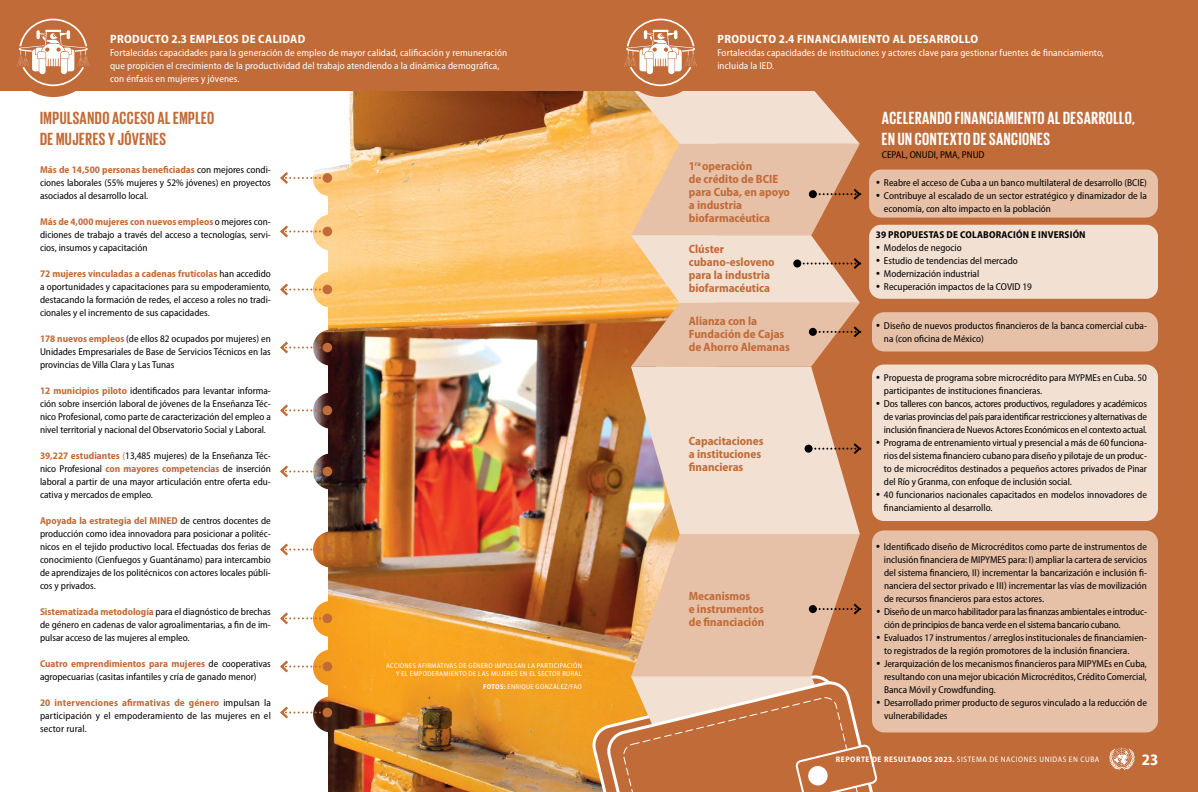
<style>
.page{position:relative;width:1198px;height:792px;background:#fff}
.page>*{position:absolute;margin:0;border:0;box-sizing:border-box;transform-origin:0 0}
.t1{font:700 18px/21px "Giorgio Sans";letter-spacing:.03em;color:#fff}
.t2{font:700 18px/21px "Giorgio Sans";letter-spacing:.03em;color:#c16b38}
.t3{font:700 semi-condensed 16px "Myriad Pro";color:#fff}
.t4{font:700 semi-condensed 12px/13px "Myriad Pro";color:#c16b38}
.t5{font:700 semi-condensed 12px "Myriad Pro";letter-spacing:.03em;color:#fff}
.t6{font:semi-condensed 10px/13px "Myriad Pro";color:#000;text-align:justify}
.t7{font:semi-condensed 10px/13px "Myriad Pro";letter-spacing:.01em;color:#fff}
.t8{font:700 semi-condensed 10px "Myriad Pro";letter-spacing:.02em;color:#000}
.t9{font:semi-condensed 8px "Myriad Pro";letter-spacing:.07em;color:#fff}
.t10{font:semi-condensed 7px/8.4px "Myriad Pro";letter-spacing:.05em;color:#fff;text-align:right}
.s1{font-weight:700;color:#c16b38}
.s2{color:#c16b38}
.s3{font-weight:700}
</style>
<div class="page">
<div style="left:717px;top:48px;width:481px;height:744px;background:#c16b38"></div>
<img style="left:313px;top:90px;width:318px;height:702px">
<svg style="left:631px;top:367px;width:229px;height:167px;background:#e8ceba"></svg>
<div style="left:0;top:0;width:1198px;height:90px;background:#c16b38"></div>
<div style="left:9px;top:8px;width:89px;height:89px;background:#c16b38;border-radius:50%"></div>
<svg style="left:17px;top:19px;width:73px;height:67px"></svg>
<div style="left:872px;top:365px;width:286px;height:156px;background:#f2e0d2;border-radius:12px"></div>
<div style="left:872px;top:530px;width:286px;height:202px;background:#e6c0a7;border-radius:12px"></div>
<div style="left:872px;top:312px;width:286px;height:40px;background:#e6c0a7;border-radius:12px"></div>
<div style="left:869px;top:225px;width:289px;height:74px;background:#f2e0d2;border-radius:12px"></div>
<div style="left:869px;top:170px;width:289px;height:48px;background:#e6c0a7;border-radius:12px"></div>
<svg style="left:624px;top:19px;width:238px;height:348px"></svg>
<div style="left:793px;top:260px;width:8px;height:8px;background:#000;border-radius:50%"></div>
<svg style="left:280px;top:169px;width:48px;height:17px"></svg>
<div style="left:323px;top:173px;width:9px;height:10px;background:#c16b38;border-radius:50%"></div>
<svg style="left:280px;top:223px;width:48px;height:17px"></svg>
<div style="left:323px;top:227px;width:9px;height:9px;background:#c16b38;border-radius:50%"></div>
<svg style="left:280px;top:281px;width:48px;height:17px"></svg>
<div style="left:323px;top:285px;width:9px;height:9px;background:#c16b38;border-radius:50%"></div>
<svg style="left:280px;top:339px;width:48px;height:17px"></svg>
<div style="left:323px;top:343px;width:9px;height:9px;background:#c16b38;border-radius:50%"></div>
<svg style="left:280px;top:402px;width:48px;height:17px"></svg>
<div style="left:323px;top:406px;width:9px;height:9px;background:#c16b38;border-radius:50%"></div>
<svg style="left:280px;top:463px;width:48px;height:17px"></svg>
<div style="left:323px;top:467px;width:9px;height:9px;background:#c16b38;border-radius:50%"></div>
<svg style="left:280px;top:541px;width:48px;height:17px"></svg>
<div style="left:323px;top:545px;width:9px;height:9px;background:#c16b38;border-radius:50%"></div>
<svg style="left:280px;top:610px;width:48px;height:17px"></svg>
<div style="left:323px;top:614px;width:9px;height:9px;background:#c16b38;border-radius:50%"></div>
<svg style="left:280px;top:658px;width:48px;height:17px"></svg>
<div style="left:323px;top:662px;width:9px;height:9px;background:#c16b38;border-radius:50%"></div>
<svg style="left:280px;top:704px;width:48px;height:17px"></svg>
<div style="left:323px;top:708px;width:9px;height:9px;background:#c16b38;border-radius:50%"></div>
<svg style="left:809px;top:441px;width:53px;height:15px"></svg>
<div style="left:805px;top:445px;width:8px;height:8px;background:#000;border-radius:50%"></div>
<svg style="left:1109px;top:748px;width:26px;height:22px"></svg>
<svg style="left:588px;top:534px;width:298px;height:258px"></svg>
<p class="t5" style="left:110px;top:31px;width:197px">PRODUCTO 2.3 EMPLEOS DE CALIDAD</p>
<p class="t7" style="left:110px;top:46px;width:399px">Fortalecidas capacidades para la generación de empleo de mayor calidad, calificación y remuneración que propicien el crecimiento de la productividad del trabajo atendiendo a la dinámica demográfica, con énfasis en mujeres y jóvenes.</p>
<h1 class="t2" style="left:40px;top:107px;width:176px">IMPULSANDO ACCESO AL EMPLEO<br>DE MUJERES Y JÓVENES</h1>
<h1 class="t1" style="left:882px;top:107px;width:255px">ACELERANDO FINANCIAMIENTO AL DESARROLLO,<br>EN UN CONTEXTO DE SANCIONES</h1>
<p class="t6" style="left:882px;top:148px;width:104px">CEPAL, ONUDI, PMA, PNUD</p>
<p class="t6" style="left:40px;top:163px;width:232px"><span class="s1">Más de 14,500 personas beneficiadas</span> con mejores condi&shy;ciones laborales (55% mujeres y 52% jóvenes) en proyectos asociados al desarrollo local.</p>
<p class="t6" style="left:40px;top:215px;width:232px"><span class="s1">Más de 4,000 mujeres con nuevos empleos</span> o mejores con&shy;diciones de trabajo a través del acceso a tecnologías, servi&shy;cios, insumos y capacitación</p>
<p class="t6" style="left:40px;top:267px;width:232px"><span class="s1">72 mujeres vinculadas a cadenas frutícolas</span> han accedido a oportunidades y capacitaciones para su empoderamiento, destacando la formación de redes, el acceso a roles no tradi&shy;cionales y el incremento de sus capacidades.</p>
<p class="t6" style="left:40px;top:332px;width:232px"><span class="s1">178 nuevos empleos</span> (de ellos 82 ocupados por mujeres) en Unidades Empresariales de Base de Servicios Técnicos en las provincias de Villa Clara y Las Tunas</p>
<p class="t6" style="left:40px;top:384px;width:232px"><span class="s1">12 municipios piloto</span> identificados para levantar informa&shy;ción sobre inserción laboral de jóvenes de la Enseñanza Téc&shy;nico Profesional, como parte de caracterización del empleo a nivel territorial y nacional del Observatorio Social y Laboral.</p>
<p class="t6" style="left:40px;top:449px;width:232px"><span class="s1">39,227 estudiantes</span> <span class="s2">(</span>13,485 mujeres) de la Enseñanza Téc&shy;nico Profesional <span class="s1">con mayores competencias</span> de inserción laboral a partir de una mayor articulación entre oferta edu&shy;cativa y mercados de empleo.</p>
<p class="t6" style="left:40px;top:514px;width:232px"><span class="s1">Apoyada la estrategia del MINED</span> de centros docentes de producción como idea innovadora para posicionar a politéc&shy;nicos en el tejido productivo local. Efectuadas dos ferias de conocimiento (Cienfuegos y Guantánamo) para intercambio de aprendizajes de los politécnicos con actores locales públi&shy;cos y privados.</p>
<p class="t6" style="left:40px;top:605px;width:232px"><span class="s1">Sistematizada metodología</span> para el diagnóstico de brechas de género en cadenas de valor agroalimentarias, a fin de im&shy;pulsar acceso de las mujeres al empleo.</p>
<p class="t6" style="left:40px;top:657px;width:232px"><span class="s1">Cuatro emprendimientos para mujeres</span> de cooperativas agropecuarias (casitas infantiles y cría de ganado menor)</p>
<p class="t6" style="left:40px;top:696px;width:232px"><span class="s1">20 intervenciones afirmativas de género</span> impulsan la participación y el empoderamiento de las mujeres en el sector rural.</p>
<p class="t5" style="left:717px;top:31px;width:262px">PRODUCTO 2.4 FINANCIAMIENTO AL DESARROLLO</p>
<p class="t7" style="left:717px;top:46px;width:388px">Fortalecidas capacidades de instituciones y actores clave para gestionar fuentes de financiamiento, incluida la IED.</p>
<p class="t4" style="left:689px;top:159px;width:103px">1<sup>ra</sup> operación<br>de crédito de BCIE para Cuba, en apoyo a industria biofarmacéutica</p>
<p class="t4" style="left:689px;top:242px;width:87px">Clúster cubano-esloveno para la industria biofarmacéutica</p>
<p class="t4" style="left:689px;top:315px;width:103px">Alianza con la<br>Fundación de Cajas de Ahorro Alemanas</p>
<p class="t6" style="left:884px;top:176px;width:265px">Reabre el acceso de Cuba a un banco multilateral de desarrollo (BCIE)<br>Contribuye al escalado de un sector estratégico y dinamizador de la economía, con alto impacto en la población</p>
<p class="t8" style="left:876px;top:228px;width:211px">39 PROPUESTAS DE COLABORACIÓN E INVERSIÓN</p>
<p class="t6" style="left:884px;top:241px;width:149px;text-align:left">Modelos de negocio<br>Estudio de tendencias del mercado<br>Modernización industrial<br>Recuperación impactos de la COVID 19</p>
<p class="t6" style="left:884px;top:319px;width:264px">Diseño de nuevos productos financieros de la banca comercial cuba&shy;na (con oficina de México)</p>
<p class="t6" style="left:884px;top:371px;width:265px;text-align:left">Propuesta de programa sobre microcrédito para MYPMEs en Cuba. 50 participantes de instituciones financieras.<br>Dos talleres con bancos, actores productivos, reguladores y académicos de varias provincias del país para identificar restricciones y alternativas de inclusión financiera de Nuevos Actores Económicos en el contexto actual.<br>Programa de entrenamiento virtual y presencial a más de 60 funciona&shy;rios del sistema financiero cubano para diseño y pilotaje de un produc&shy;to de microcréditos destinados a pequeños actores privados de Pinar del Río y Granma, con enfoque de inclusión social.<br>40 funcionarios nacionales capacitados en modelos innovadores de financiamiento al desarrollo.</p>
<p class="t6" style="left:884px;top:540px;width:265px;text-align:left">Identificado diseño de Microcréditos como parte de instrumentos de inclusión financiera de MIPYMES para: I) ampliar la cartera de servicios del sistema financiero, II) incrementar la bancarización e inclusión fi&shy;nanciera del sector privado e III) incrementar las vías de movilización de recursos financieros para estos actores.<br>Diseño de un marco habilitador para las finanzas ambientales e introduc&shy;ción de principios de banca verde en el sistema bancario cubano.<br>Evaluados 17 instrumentos / arreglos institucionales de financiamien&shy;to registrados de la región promotores de la inclusión financiera.<br>Jerarquización de los mecanismos financieros para MIPYMEs en Cuba, resultando con una mejor ubicación Microcréditos, Crédito Comercial, Banca Móvil y Crowdfunding.<br>Desarrollado primer producto de seguros vinculado a la reducción de vulnerabilidades</p>
<p class="t9" style="left:836px;top:754px;width:265px"><span class="s3">REPORTE DE RESULTADOS 2023.</span> SISTEMA DE NACIONES UNIDAS EN CUBA</p>
<h2 class="t3" style="left:1142px;top:749px;width:18px">23</h2>
<p class="t4" style="left:689px;top:434px;width:76px">Capacitaciones a instituciones financieras</p>
<p class="t4" style="left:689px;top:589px;width:77px">Mecanismos<br>e instrumentos de financiación</p>
<p class="t10" style="left:386px;top:661px;width:197px">ACCIONES AFIRMATIVAS DE GÉNERO IMPULSAN LA PARTICIPACIÓN<br>Y EL EMPODERAMIENTO DE LAS MUJERES EN EL SECTOR RURAL</p>
<p class="t10" style="left:483px;top:682px;width:100px"><span class="s3">FOTOS:</span> ENRIQUE GONZÁLEZ/FAO</p>
</div>
